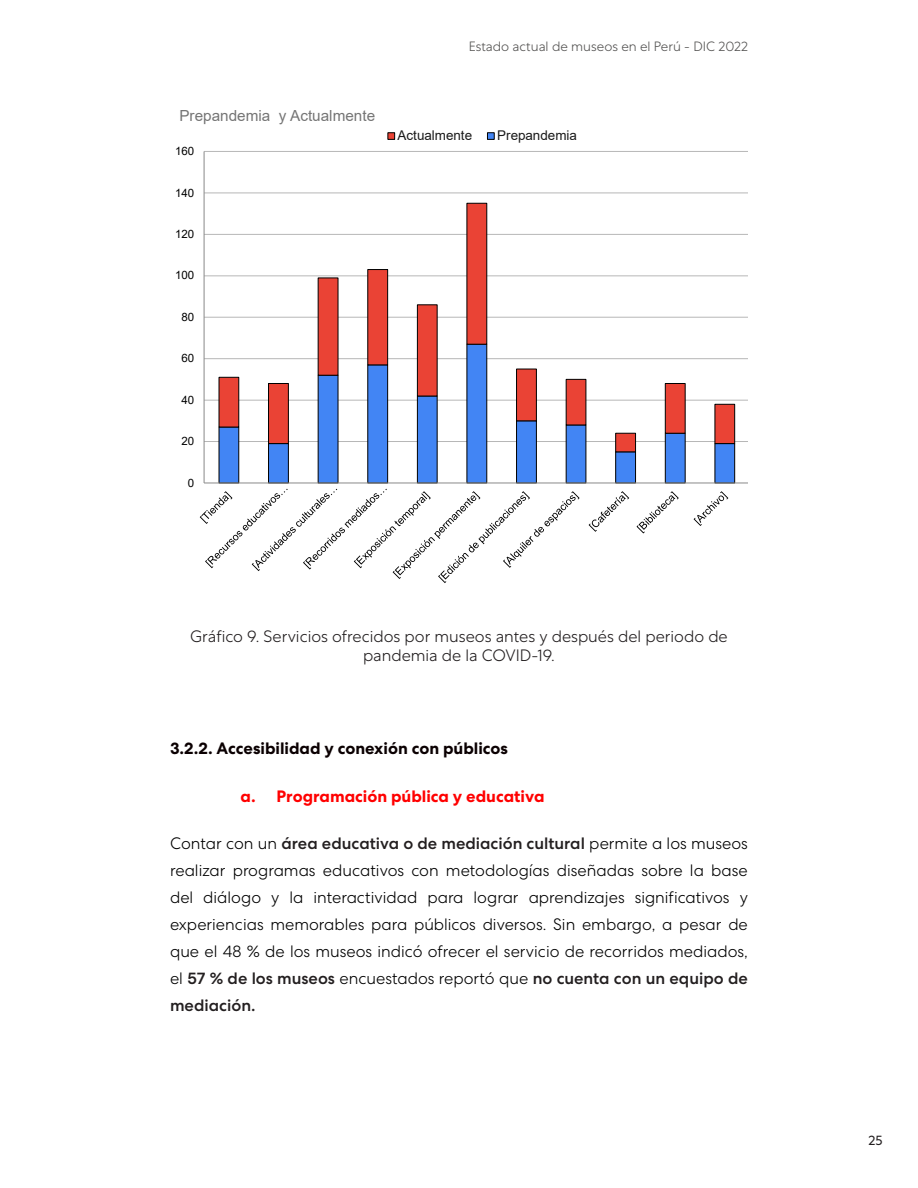
<style>
.page{position:relative;width:918px;height:1188px;background:#fff}
.page>*{position:absolute;margin:0;border:0;box-sizing:border-box;transform-origin:0 0}
.t1{font:300 16.5px/27px "Centra No 2";color:#000;text-align:justify}
.t2{font:300 16.5px/19.8px "Centra No 1";color:#231f20;text-align:center}
.t3{font:700 16.5px "Centra No 2";color:#0b0002}
.t4{font:700 16.5px "Centra No 2";color:#f00}
.t5{font:15.3px "Arial";color:#757575}
.encabezado{font:300 13.5px "Centra No 1";color:#545352}
.t6{font:13.5px "Arial";color:#1a1a1a}
.t7{font:13.5px "Centra No 1";color:#231f20}
.t8{font:11.55px "Arial";letter-spacing:.005em;color:#000}
.s1{font-weight:500;color:#231f20}
</style>
<div class="page">
<svg style="left:199px;top:132px;width:549px;height:451px"></svg>
<p class="encabezado" style="left:469px;top:39px;width:281px">Estado actual de museos en el Perú - DIC 2022</p>
<p class="t5" style="left:179px;top:105px;width:197px">Prepandemia y Actualmente</p>
<p class="t8" style="left:175px;top:143px;width:21px">160</p>
<p class="t8" style="left:175px;top:185px;width:21px">140</p>
<p class="t8" style="left:175px;top:226px;width:21px">120</p>
<p class="t8" style="left:175px;top:267px;width:21px">100</p>
<p class="t8" style="left:181px;top:309px;width:14px">80</p>
<p class="t8" style="left:181px;top:350px;width:14px">60</p>
<p class="t8" style="left:181px;top:392px;width:14px">40</p>
<p class="t8" style="left:181px;top:433px;width:14px">20</p>
<p class="t8" style="left:188px;top:475px;width:8px">0</p>
<p class="t6" style="left:398px;top:126px;width:76px">Actualmente</p>
<p class="t6" style="left:497px;top:126px;width:81px">Prepandemia</p>
<p class="t2" style="left:190px;top:626px;width:539px">Gráfico 9. Servicios ofrecidos por museos antes y después del periodo de pandemia de la COVID-19.</p>
<p class="t3" style="left:170px;top:738px;width:339px">3.2.2. Accesibilidad y conexión con públicos</p>
<p class="t4" style="left:241px;top:786px;width:305px">a. Programación pública y educativa</p>
<p class="t1" style="left:170px;top:829px;width:579px">Contar con un <span class="s1">área educativa o de mediación cultural</span> permite a los museos realizar programas educativos con metodologías diseñadas sobre la base del diálogo y la interactividad para lograr aprendizajes significativos y experiencias memorables para públicos diversos. Sin embargo, a pesar de que el 48 % de los museos indicó ofrecer el servicio de recorridos mediados, el <span class="s1">57 % de los museos</span> encuestados reportó que <span class="s1">no cuenta con un equipo de mediación.</span></p>
<p class="t7" style="left:869px;top:1132px;width:15px">25</p>
</div>
